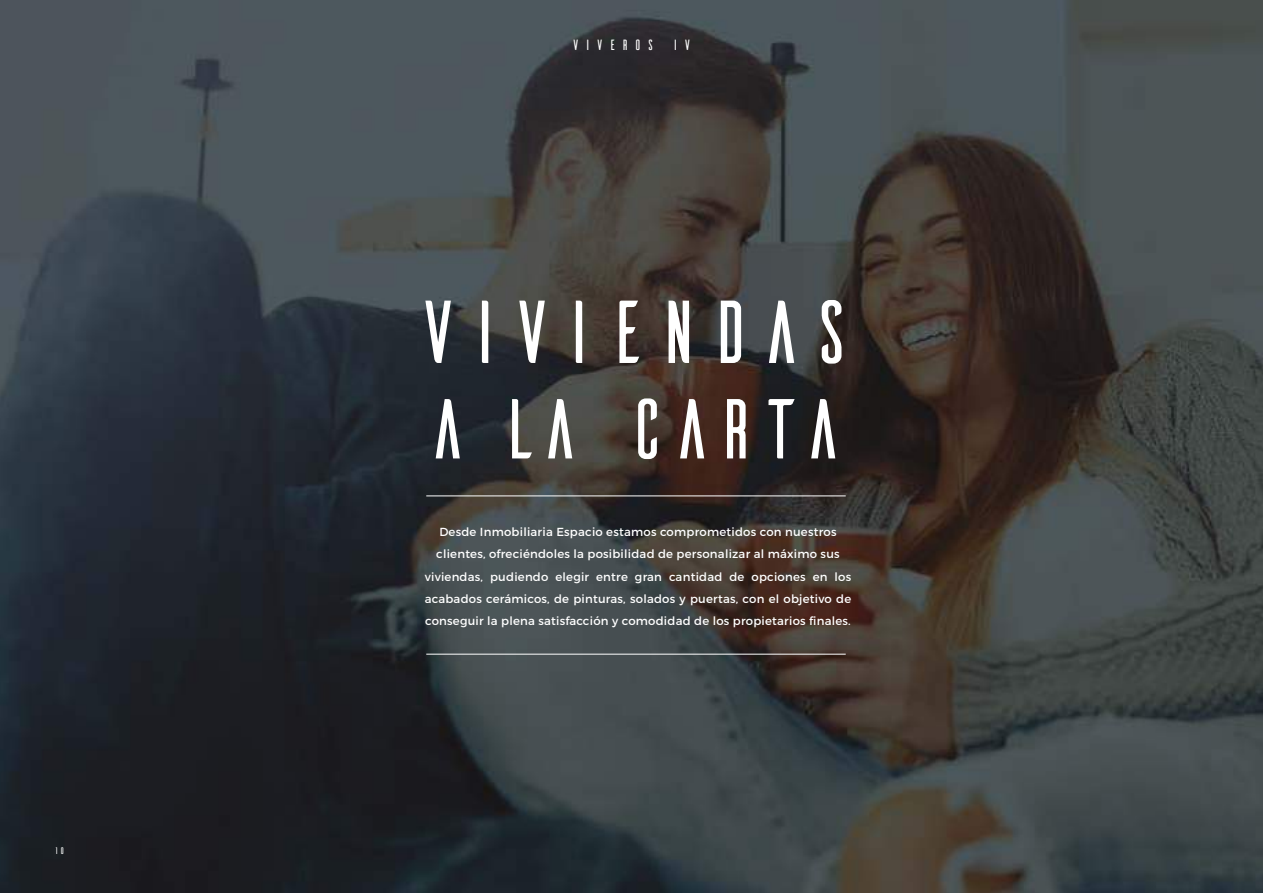
<style>
.page{position:relative;width:1263px;height:893px;background:#fff}
.page>*{position:absolute;margin:0;border:0;box-sizing:border-box;transform-origin:0 0}
.t1{font:89.1px "Ailerons";letter-spacing:-.015em;color:#fff}
.t2{font:84.9px "Ailerons";letter-spacing:-.055em;color:#fff}
.t3{font:14.85px "Ailerons";letter-spacing:.26em;color:#fff}
.t4{font:11.7px/22.2px "Montserrat";letter-spacing:.02em;color:#fff;text-align:center}
.t5{font:9.6px "Ailerons";color:#fff}
</style>
<div class="page">
<img style="left:0;top:0;width:1263px;height:893px">
<hr style="left:426px;top:496px;width:420px;height:1px;background:#fff">
<hr style="left:426px;top:654px;width:420px;height:1px;background:#fff">
<p class="t5" style="left:54px;top:846px;width:13px">10</p>
<p class="t3" style="left:572px;top:38px;width:122px">VIVEROS IV</p>
<h1 class="t1" style="left:412px;top:289px;width:448px">VIVIENDAS</h1>
<h2 class="t2" style="left:424px;top:388px;width:424px">A LA CARTA</h2>
<p class="t4" style="left:425px;top:521px;width:428px">Desde Inmobiliaria Espacio estamos comprometidos con nuestros clientes, ofreciéndoles la posibilidad de personalizar al máximo sus viviendas, pudiendo elegir entre gran cantidad de opciones en los acabados cerámicos, de pinturas, solados y puertas, con el objetivo de conseguir la plena satisfacción y comodidad de los propietarios finales.</p>
</div>
